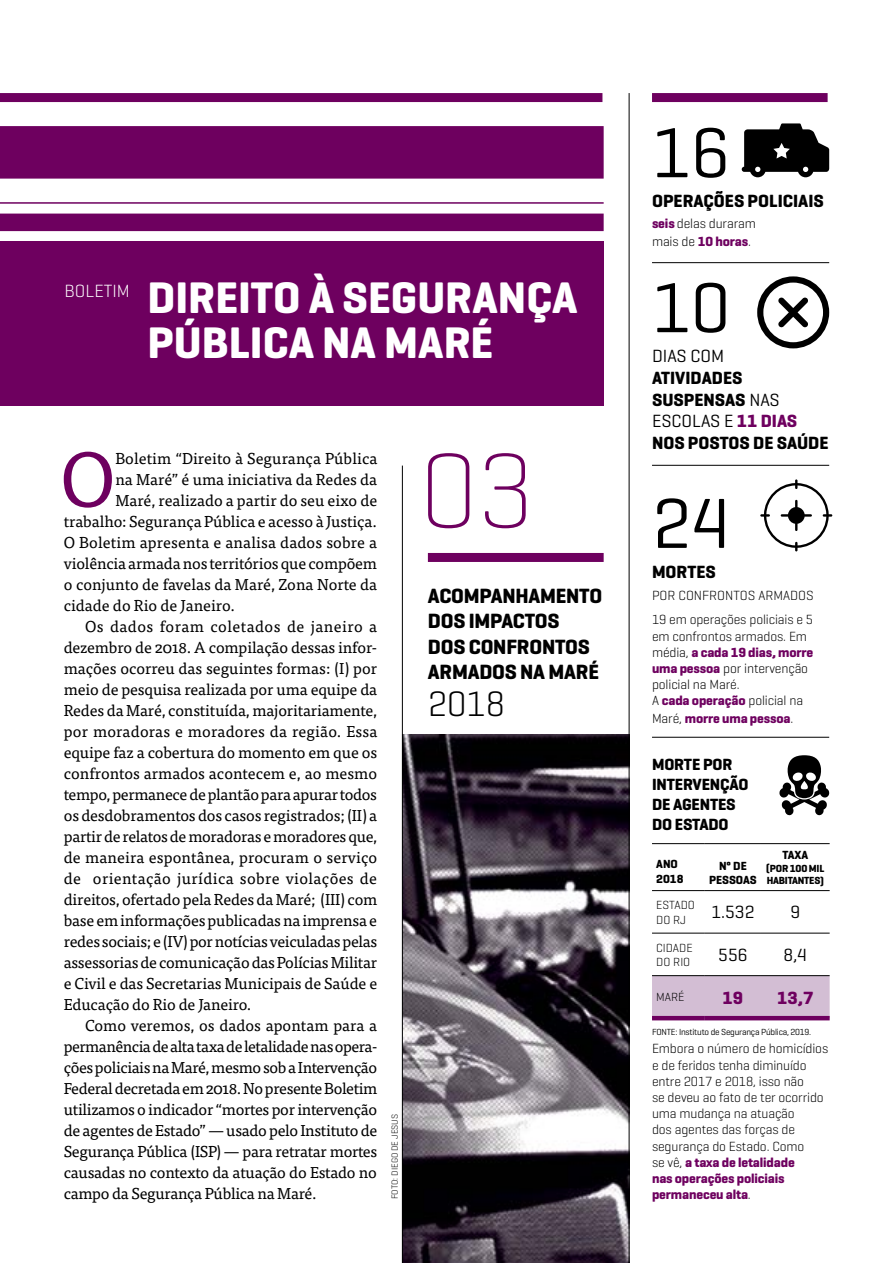
<style>
.page{position:relative;width:893px;height:1263px;background:#fff}
.page>*{position:absolute;margin:0;border:0;box-sizing:border-box;transform-origin:0 0}
.t1{font:200 108px "Geogrotesque";color:#6e005f}
.t2{font:76.2px "Tisa OT";color:#6e005f}
.t3{font:72px "Geogrotesque";color:#000}
.t4{font:800 45px/45px "Geogrotesque";color:#fff}
.t5{font:300 36px "Geogrotesque";color:#000}
.t6{font:700 21px/25.2px "Geogrotesque";letter-spacing:-.01em;color:#000}
.t7{font:700 18px/21.6px "Geogrotesque";color:#000}
.t8{font:18px "Geogrotesque";color:#000}
.t9{font:18px "Geogrotesque";color:#fff}
.t10{font:800 18px "Geogrotesque";color:#6e005f}
.t11{font:700 16.5px/19.8px "Geogrotesque";letter-spacing:-.01em;color:#000}
.t12{font:15.75px "Tisa OT";letter-spacing:-.01em;color:#000}
.t13{font:15.75px "Tisa OT";letter-spacing:.01em;color:#000}
.t14{font:15.75px "Tisa OT";letter-spacing:-.03em;color:#000}
.t15{font:15.75px "Tisa OT";letter-spacing:.025em;color:#000}
.t16{font:15.75px "Tisa OT";letter-spacing:.03em;color:#000}
.t17{font:13.5px/16.2px "Geogrotesque";letter-spacing:-.01em;color:#000}
.t18{font:700 13.5px "Geogrotesque";letter-spacing:-.01em;color:#6e005f}
.t19{font:300 13.5px "Geogrotesque";color:#000}
.t20{font:12px/14.4px "Geogrotesque";color:#000}
.t21{font:700 12px/14.4px "Geogrotesque";color:#000}
.t22{font:700 10.5px/12.6px "Geogrotesque";letter-spacing:-.02em;color:#000}
.t23{font:9px "Geogrotesque";letter-spacing:-.025em;color:#000}
.t24{font:9px "Geogrotesque";color:#000}
.s1{font-weight:700;color:#6e005f}
.s2{font-weight:400}
.s3{color:#6e005f}
.s4{font-weight:400;color:#000}
</style>
<div class="page">
<img style="left:403px;top:734px;width:226px;height:529px">
<div style="left:0;top:241px;width:604px;height:164px;background:#6e005f"></div>
<hr style="left:402px;top:466px;width:1px;height:797px;background:#000">
<div style="left:428px;top:553px;width:176px;height:9px;background:#6e005f"></div>
<hr style="left:629px;top:93px;width:1px;height:1170px;background:#000">
<div style="left:652px;top:93px;width:176px;height:9px;background:#6e005f"></div>
<svg style="left:760px;top:479px;width:72px;height:72px"></svg>
<svg style="left:757px;top:276px;width:72px;height:72px"></svg>
<svg style="left:742px;top:123px;width:87px;height:54px"></svg>
<hr style="left:652px;top:262px;width:177px;height:1px;background:#000">
<hr style="left:652px;top:465px;width:177px;height:1px;background:#000">
<hr style="left:652px;top:737px;width:177px;height:1px;background:#000">
<div style="left:652px;top:976px;width:178px;height:40px;background:#d3bed4"></div>
<hr style="left:652px;top:843px;width:53px;height:1px;background:#000">
<hr style="left:705px;top:843px;width:56px;height:1px;background:#000">
<hr style="left:761px;top:843px;width:69px;height:1px;background:#000">
<hr style="left:652px;top:890px;width:53px;height:1px;background:#000">
<hr style="left:705px;top:890px;width:56px;height:1px;background:#000">
<hr style="left:761px;top:890px;width:69px;height:1px;background:#000">
<hr style="left:652px;top:933px;width:53px;height:1px;background:#000">
<hr style="left:705px;top:933px;width:56px;height:1px;background:#000">
<hr style="left:761px;top:933px;width:69px;height:1px;background:#000">
<hr style="left:652px;top:975px;width:53px;height:1px;background:#000">
<hr style="left:705px;top:975px;width:56px;height:1px;background:#000">
<hr style="left:761px;top:975px;width:69px;height:1px;background:#000">
<hr style="left:652px;top:1016px;width:53px;height:4px;background:#6e005f">
<hr style="left:705px;top:1016px;width:56px;height:4px;background:#6e005f">
<hr style="left:761px;top:1016px;width:69px;height:4px;background:#6e005f">
<svg style="left:779px;top:755px;width:50px;height:60px"></svg>
<div style="left:0;top:93px;width:602px;height:9px;background:#6e005f"></div>
<div style="left:0;top:214px;width:604px;height:17px;background:#6e005f"></div>
<div style="left:0;top:126px;width:604px;height:53px;background:#6e005f"></div>
<hr style="left:0;top:202px;width:604px;height:2px;background:#6e005f">
<p class="t9" style="left:65px;top:280px;width:67px">BOLETIM</p>
<h3 class="t4" style="left:147px;top:275px;width:432px">DIREITO À SEGURANÇA<br>PÚBLICA NA MARÉ</h3>
<h2 class="t2" style="left:60px;top:434px;width:56px">O</h2>
<p class="t12" style="left:115px;top:449px;width:264px">Boletim “Direito à Segurança Pública</p>
<p class="t12" style="left:115px;top:470px;width:263px">na Maré” é uma iniciativa da Redes da</p>
<p class="t12" style="left:115px;top:491px;width:263px">Maré, realizado a partir do seu eixo de</p>
<p class="t12" style="left:64px;top:512px;width:315px">trabalho: Segurança Pública e acesso à Justiça.</p>
<p class="t13" style="left:64px;top:533px;width:315px">O Boletim apresenta e analisa dados sobre a</p>
<p class="t12" style="left:64px;top:554px;width:315px">violência armada nos territórios que compõem</p>
<p class="t12" style="left:64px;top:575px;width:315px">o conjunto de favelas da Maré, Zona Norte da</p>
<p class="t12" style="left:64px;top:596px;width:173px">cidade do Rio de Janeiro.</p>
<p class="t16" style="left:85px;top:617px;width:294px">Os dados foram coletados de janeiro a</p>
<p class="t12" style="left:64px;top:638px;width:315px">dezembro de 2018. A compilação dessas infor-</p>
<p class="t12" style="left:64px;top:659px;width:315px">mações ocorreu das seguintes formas: (I) por</p>
<p class="t12" style="left:64px;top:680px;width:315px">meio de pesquisa realizada por uma equipe da</p>
<p class="t12" style="left:64px;top:701px;width:315px">Redes da Maré, constituída, majoritariamente,</p>
<p class="t13" style="left:64px;top:722px;width:315px">por moradoras e moradores da região. Essa</p>
<p class="t12" style="left:64px;top:743px;width:315px">equipe faz a cobertura do momento em que os</p>
<p class="t12" style="left:64px;top:764px;width:315px">confrontos armados acontecem e, ao mesmo</p>
<p class="t12" style="left:64px;top:785px;width:315px">tempo, permanece de plantão para apurar todos</p>
<p class="t12" style="left:64px;top:806px;width:315px">os desdobramentos dos casos registrados; (II) a</p>
<p class="t12" style="left:64px;top:827px;width:315px">partir de relatos de moradoras e moradores que,</p>
<p class="t12" style="left:64px;top:848px;width:315px">de maneira espontânea, procuram o serviço</p>
<p class="t15" style="left:64px;top:869px;width:315px">de orientação jurídica sobre violações de</p>
<p class="t12" style="left:64px;top:890px;width:315px">direitos, ofertado pela Redes da Maré; (III) com</p>
<p class="t12" style="left:64px;top:911px;width:315px">base em informações publicadas na imprensa e</p>
<p class="t12" style="left:64px;top:932px;width:315px">redes sociais; e (IV) por notícias veiculadas pelas</p>
<p class="t12" style="left:64px;top:953px;width:315px">assessorias de comunicação das Polícias Militar</p>
<p class="t12" style="left:64px;top:974px;width:315px">e Civil e das Secretarias Municipais de Saúde e</p>
<p class="t12" style="left:64px;top:995px;width:189px">Educação do Rio de Janeiro.</p>
<p class="t12" style="left:85px;top:1016px;width:294px">Como veremos, os dados apontam para a</p>
<p class="t14" style="left:64px;top:1037px;width:315px">permanência de alta taxa de letalidade nas opera-</p>
<p class="t12" style="left:64px;top:1058px;width:315px">ções policiais na Maré, mesmo sob a Intervenção</p>
<p class="t12" style="left:64px;top:1079px;width:315px">Federal decretada em 2018. No presente Boletim</p>
<p class="t12" style="left:64px;top:1100px;width:315px">utilizamos o indicador “mortes por intervenção</p>
<p class="t12" style="left:64px;top:1121px;width:315px">de agentes de Estado” — usado pelo Instituto de</p>
<p class="t12" style="left:64px;top:1142px;width:315px">Segurança Pública (ISP) — para retratar mortes</p>
<p class="t12" style="left:64px;top:1163px;width:315px">causadas no contexto da atuação do Estado no</p>
<p class="t12" style="left:64px;top:1184px;width:254px">campo da Segurança Pública na Maré.</p>
<p class="t24" style="left:389px;top:1199px;width:87px;rotate:-90deg">FOTO: DIEGO DE JESUS</p>
<h1 class="t1" style="left:420px;top:423px;width:116px">03</h1>
<h3 class="t6" style="left:428px;top:583px;width:176px">ACOMPANHAMENTO<br>DOS IMPACTOS<br>DOS CONFRONTOS<br>ARMADOS NA MARÉ</h3>
<h3 class="t5" style="left:428px;top:682px;width:79px">2018</h3>
<h3 class="t3" style="left:652px;top:108px;width:80px">16</h3>
<p class="t7" style="left:652px;top:190px;width:173px">OPERAÇÕES POLICIAIS</p>
<p class="t17" style="left:652px;top:214px;width:105px;line-height:18px"><span class="s1">seis</span> delas duraram mais de <span class="s1">10 horas</span>.</p>
<h3 class="t3" style="left:652px;top:263px;width:80px">10</h3>
<p class="t8" style="left:652px;top:345px;width:74px">DIAS COM</p>
<p class="t7" style="left:652px;top:367px;width:178px">ATIVIDADES<br>SUSPENSAS <span class="s2">NAS<br>ESCOLAS E</span> <span class="s3">11 DIAS<br></span>NOS POSTOS DE SAÚDE</p>
<h3 class="t3" style="left:652px;top:478px;width:80px">24</h3>
<p class="t7" style="left:652px;top:561px;width:65px">MORTES</p>
<p class="t19" style="left:652px;top:587px;width:163px">POR CONFRONTOS ARMADOS</p>
<p class="t17" style="left:652px;top:611px;width:163px">19 em operações policiais e 5 em confrontos armados. Em média, <span class="s1">a cada 19 dias, morre uma pessoa</span> por intervenção policial na Maré.<br>A <span class="s1">cada operação</span> policial na</p>
<p class="t18" style="left:652px;top:710px;width:143px"><span class="s4">Maré,</span> morre uma pessoa<span class="s4">.</span></p>
<p class="t11" style="left:652px;top:755px;width:98px">MORTE POR<br>INTERVENÇÃO<br>DE AGENTES<br>DO ESTADO</p>
<p class="t21" style="left:656px;top:857px;width:29px">ANO<br>2018</p>
<p class="t21" style="left:709px;top:858px;width:49px;text-align:center">Nº DE<br>PESSOAS</p>
<p class="t21" style="left:782px;top:848px;width:27px">TAXA</p>
<p class="t22" style="left:766px;top:862px;width:60px">(POR 100 MIL<br>HABITANTES)</p>
<p class="t20" style="left:656px;top:897px;width:40px">ESTADO<br>DO RJ</p>
<p class="t8" style="left:711px;top:901px;width:45px">1.532</p>
<p class="t8" style="left:790px;top:901px;width:11px">9</p>
<p class="t20" style="left:656px;top:940px;width:38px">CIDADE<br>DO RIO</p>
<p class="t8" style="left:718px;top:943px;width:31px">556</p>
<p class="t8" style="left:784px;top:943px;width:25px">8,4</p>
<p class="t20" style="left:656px;top:990px;width:30px">MARÉ</p>
<p class="t10" style="left:723px;top:986px;width:22px">19</p>
<p class="t10" style="left:777px;top:986px;width:38px">13,7</p>
<p class="t17" style="left:652px;top:1040px;width:178px">Embora o número de homicídios e de feridos tenha diminuído entre 2017 e 2018, isso não<br>se deveu ao fato de ter ocorrido uma mudança na atuação<br>dos agentes das forças de segurança do Estado. Como<br>se vê, <span class="s1">a taxa de letalidade<br>nas operações policiais</span></p>
<p class="t23" style="left:652px;top:1026px;width:161px">FONTE: Instituto de Segurança Pública, 2019.</p>
<p class="t18" style="left:652px;top:1186px;width:100px">permaneceu alta<span class="s4">.</span></p>
</div>
